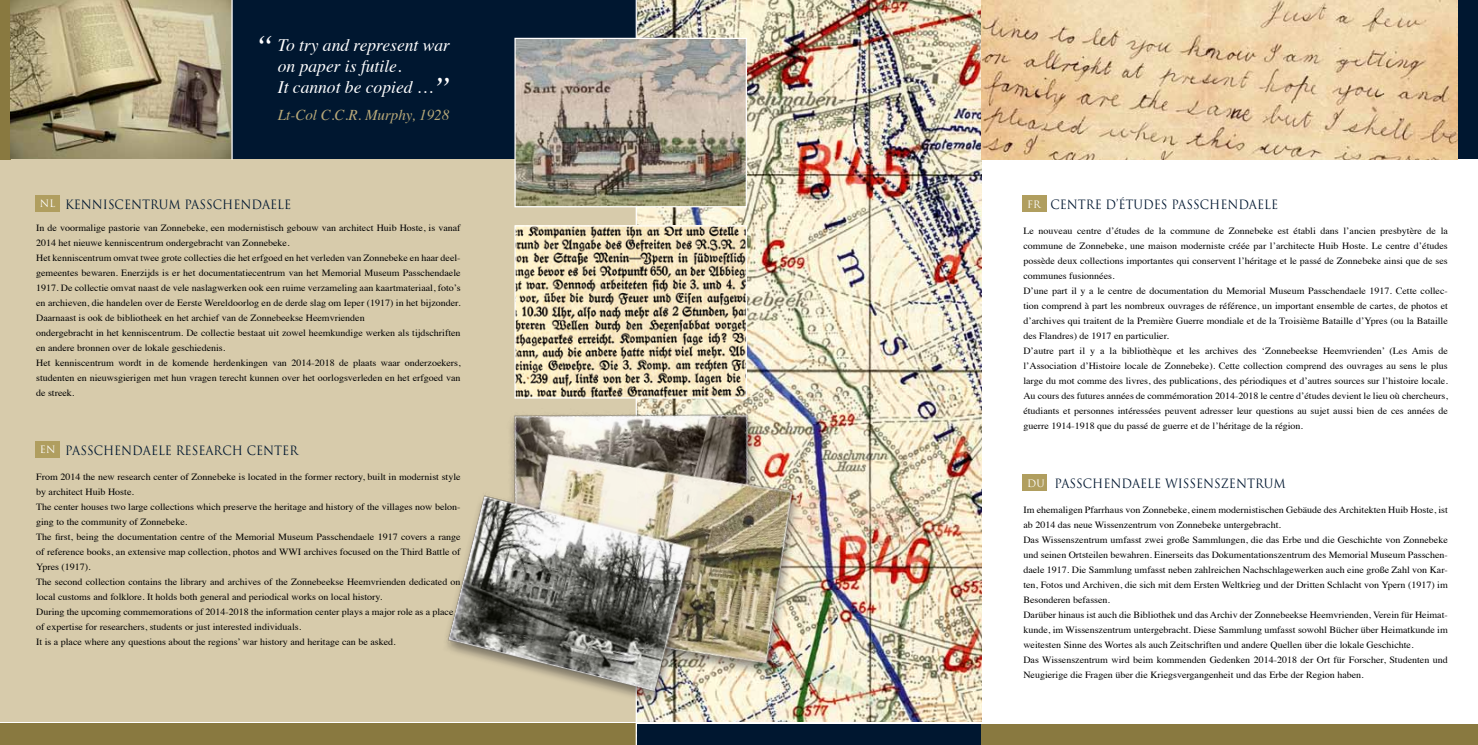
<style>
.page{position:relative;width:1478px;height:745px;background:#fff}
.page>*{position:absolute;margin:0;border:0;box-sizing:border-box;transform-origin:0 0}
.t1{font:italic 17.5px/21px "Times";color:#fff}
.t2{font:italic 15px "Times";color:#baaa79}
.t3{font:12.5px "Trajan Pro";letter-spacing:-.045em;color:#001730;scale:.93 1}
.t4{font:9.5px/15px "Times";color:#000;scale:1.05 1}
.s1{font-size:33.75px}
.s2{font-size:10px;color:#fff}
</style>
<div class="page">
<div style="left:0;top:0;width:635px;height:744px;background:#d7cbab"></div>
<img style="left:637px;top:0;width:344px;height:722px">
<div style="left:232px;top:0;width:405px;height:159px;background:#001730"></div>
<div style="left:1457px;top:0;width:21px;height:159px;background:#001730"></div>
<div style="left:35px;top:195px;width:25px;height:17px;background:#b09e5f"></div>
<div style="left:1022px;top:195px;width:25px;height:16px;background:#b09e5f"></div>
<div style="left:35px;top:441px;width:25px;height:16px;background:#b09e5f"></div>
<div style="left:1022px;top:474px;width:25px;height:16px;background:#b09e5f"></div>
<div style="left:637px;top:723px;width:344px;height:21px;background:#001730"></div>
<div style="left:981px;top:723px;width:497px;height:21px;background:#897940"></div>
<hr style="left:0;top:722px;width:1478px;height:1px;background:#fff">
<div style="left:0;top:0;width:11px;height:159px;background:#897940"></div>
<div style="left:0;top:723px;width:635px;height:21px;background:#897940"></div>
<img style="left:11px;top:0;width:220px;height:159px">
<img style="left:981px;top:0;width:476px;height:159px">
<hr style="left:231px;top:0;width:2px;height:159px;background:#fff">
<hr style="left:635px;top:0;width:2px;height:744px;background:#fff">
<img style="left:446px;top:291px;width:433px;height:453px">
<img style="left:516px;top:40px;width:229px;height:165px">
<div style="left:514px;top:38px;width:233px;height:169px;border:1px solid #fff"></div>
<img style="left:516px;top:227px;width:229px;height:169px">
<div style="left:514px;top:225px;width:233px;height:173px;border:1px solid #fff"></div>
<h1 class="t1" style="left:278px;top:34px;width:175px;text-indent:-24px"><span class="s1">“</span> To try and represent war on paper is futile.<br>It cannot be copied …<span class="s1">”</span></h1>
<h2 class="t2" style="left:278px;top:101px;width:173px">Lt-Col C.C.R. Murphy, 1928</h2>
<h3 class="t3" style="left:40px;top:196px;width:47px"><span class="s2">NL</span> KENNISCENTRUM</h3>
<h3 class="t3" style="left:184px;top:196px;width:18px">PASSCHENDAELE</h3>
<p class="t4" style="left:36px;top:219px;width:406px">In de voormalige pastorie van Zonnebeke, een modernistisch gebouw van architect Huib Hoste, is vanaf 2014 het nieuwe kenniscentrum ondergebracht van Zonnebeke.<br>Het kenniscentrum omvat twee grote collecties die het erfgoed en het verleden van Zonnebeke en haar deel&shy;gemeentes bewaren. Enerzijds is er het documentatiecentrum van het Memorial Museum Passchendaele 1917. De collectie omvat naast de vele naslagwerken ook een ruime verzameling aan kaartmateriaal, foto’s en archieven, die handelen over de Eerste Wereldoorlog en de derde slag om Ieper (1917) in het bijzonder.<br>Daarnaast is ook de bibliotheek en het archief van de Zonnebeekse Heemvrienden<br>ondergebracht in het kenniscentrum. De collectie bestaat uit zowel heemkundige werken als tijdschriften en andere bronnen over de lokale geschiedenis.<br>Het kenniscentrum wordt in de komende herdenkingen van 2014-2018 de plaats waar onderzoekers, studenten en nieuwsgierigen met hun vragen terecht kunnen over het oorlogsverleden en het erfgoed van de streek.</p>
<h3 class="t3" style="left:40px;top:442px;width:45px"><span class="s2">EN</span> PASSCHENDAELE</h3>
<h3 class="t3" style="left:176px;top:442px;width:10px">RESEARCH</h3>
<h3 class="t3" style="left:247px;top:442px;width:11px">CENTER</h3>
<p class="t4" style="left:36px;top:468px;width:406px">From 2014 the new research center of Zonnebeke is located in the former rectory, built in modernist style by architect Huib Hoste.<br>The center houses two large collections which preserve the heritage and history of the villages now belon&shy;ging to the community of Zonnebeke.<br>The first, being the documentation centre of the Memorial Museum Passchendaele 1917 covers a range of reference books, an extensive map collection, photos and WWI archives focused on the Third Battle of Ypres (1917).<br>The second collection contains the library and archives of the Zonnebeekse Heemvrienden dedicated on local customs and folklore. It holds both general and periodical works on local history.<br>During the upcoming commemorations of 2014-2018 the information center plays a major role as a place of expertise for researchers, students or just interested individuals.<br>It is a place where any questions about the regions’ war history and heritage can be asked.</p>
<h3 class="t3" style="left:1027px;top:196px;width:35px"><span class="s2">FR</span> CENTRE</h3>
<h3 class="t3" style="left:1105px;top:196px;width:32px">D’ÉTUDES</h3>
<h3 class="t3" style="left:1171px;top:196px;width:18px">PASSCHENDAELE</h3>
<p class="t4" style="left:1023px;top:222px;width:406px">Le nouveau centre d’études de la commune de Zonnebeke est établi dans l’ancien presbytère de la commune de Zonnebeke, une maison moderniste créée par l’architecte Huib Hoste. Le centre d’études possède deux collections importantes qui conservent l’héritage et le passé de Zonnebeke ainsi que de ses communes fusionnées.<br>D’une part il y a le centre de documentation du Memorial Museum Passchendaele 1917. Cette collec&shy;tion comprend à part les nombreux ouvrages de référence, un important ensemble de cartes, de photos et d’archives qui traitent de la Première Guerre mondiale et de la Troisième Bataille d’Ypres (ou la Bataille des Flandres) de 1917 en particulier.<br>D’autre part il y a la bibliothèque et les archives des ‘Zonnebeekse Heemvrienden’ (Les Amis de l’Association d’Histoire locale de Zonnebeke). Cette collection comprend des ouvrages au sens le plus large du mot comme des livres, des publications, des périodiques et d’autres sources sur l’histoire locale.<br>Au cours des futures années de commémoration 2014-2018 le centre d’études devient le lieu où chercheurs, étudiants et personnes intéressées peuvent adresser leur questions au sujet aussi bien de ces années de guerre 1914-1918 que du passé de guerre et de l’héritage de la région.</p>
<h3 class="t3" style="left:1027px;top:475px;width:47px"><span class="s2">DU</span> PASSCHENDAELE</h3>
<h3 class="t3" style="left:1165px;top:475px;width:24px">WISSENSZENTRUM</h3>
<p class="t4" style="left:1023px;top:501px;width:406px">Im ehemaligen Pfarrhaus von Zonnebeke, einem modernistischen Gebäude des Architekten Huib Hoste, ist ab 2014 das neue Wissenzentrum von Zonnebeke untergebracht.<br>Das Wissenszentrum umfasst zwei große Sammlungen, die das Erbe und die Geschichte von Zonnebeke und seinen Ortsteilen bewahren. Einerseits das Dokumentationszentrum des Memorial Museum Passchen&shy;daele 1917. Die Sammlung umfasst neben zahlreichen Nachschlagewerken auch eine große Zahl von Kar&shy;ten, Fotos und Archiven, die sich mit dem Ersten Weltkrieg und der Dritten Schlacht von Ypern (1917) im Besonderen befassen.<br>Darüber hinaus ist auch die Bibliothek und das Archiv der Zonnebeekse Heemvrienden, Verein für Heimat&shy;kunde, im Wissenszentrum untergebracht. Diese Sammlung umfasst sowohl Bücher über Heimatkunde im weitesten Sinne des Wortes als auch Zeitschriften und andere Quellen über die lokale Geschichte.<br>Das Wissenszentrum wird beim kommenden Gedenken 2014-2018 der Ort für Forscher, Studenten und Neugierige die Fragen über die Kriegsvergangenheit und das Erbe der Region haben.</p>
</div>
